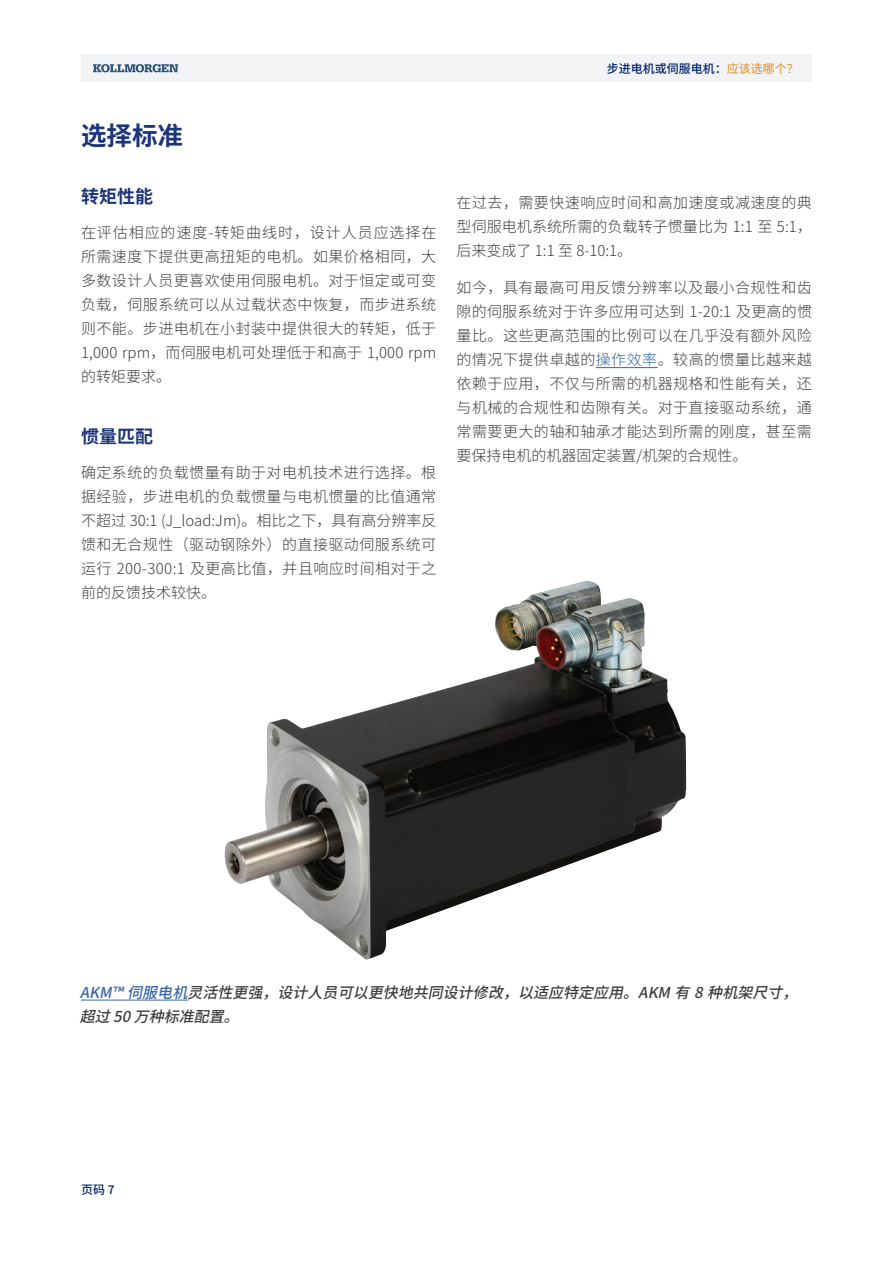
<style>
.page{position:relative;width:893px;height:1263px;background:#fff}
.page>*{position:absolute;margin:0;border:0;box-sizing:border-box;transform-origin:0 0}
.t1{font:700 25.5px "Noto Sans SC";color:#1c3479}
.t2{font:700 18px "Noto Sans SC";color:#1c3479}
.t3{font:300 15px/24px "Noto Sans SC";letter-spacing:.03em;color:#3e3e3f;text-align:justify}
.t4{font:italic 500 15px/24px "Noto Sans SC";color:#3e3e3f}
.t5{font:500 12px "Noto Sans SC";color:#00226b}
.t6{font:4.05px "Nunito";letter-spacing:.28em;color:#30557c}
.s1{font-weight:400;color:#e18c1f}
.s2{color:#3667a4}
</style>
<div class="page">
<div style="left:81px;top:54px;width:731px;height:27px;background:#f2f3f4"></div>
<svg style="left:93px;top:64px;width:85px;height:8px"></svg>
<hr style="left:596px;top:367px;width:62px;height:1px;background:#3667a4">
<img style="left:224px;top:581px;width:462px;height:378px">
<hr style="left:81px;top:1000px;width:107px;height:1px;background:#3667a4">
<p class="t1" style="left:81px;top:121px;width:103px">选择标准</p>
<p class="t2" style="left:81px;top:186px;width:73px">转矩性能</p>
<p class="t3" style="left:81px;top:221px;width:357px">在评估相应的速度-转矩曲线时，设计人员应选择在所需速度下提供更高扭矩的电机。如果价格相同，大多数设计人员更喜欢使用伺服电机。对于恒定或可变负载，伺服系统可以从过载状态中恢复，而步进系统则不能。步进电机在小封装中提供很大的转矩，低于1,000 rpm，而伺服电机可处理低于和高于 1,000 rpm的转矩要求。</p>
<p class="t6" style="left:93px;top:137px;width:86px">ENGINEER THE EXCEPTIONAL</p>
<p class="t2" style="left:81px;top:426px;width:73px">惯量匹配</p>
<p class="t3" style="left:81px;top:461px;width:357px">确定系统的负载惯量有助于对电机技术进行选择。根据经验，步进电机的负载惯量与电机惯量的比值通常不超过 30:1 (J_load:Jm)。相比之下，具有高分辨率反馈和无合规性（驱动钢除外）的直接驱动伺服系统可运行 200-300:1 及更高比值，并且响应时间相对于之前的反馈技术较快。</p>
<p class="t5" style="left:607px;top:61px;width:194px">步进电机或伺服电机：<span class="s1">应该选哪个？</span></p>
<p class="t3" style="left:457px;top:191px;width:357px">在过去，需要快速响应时间和高加速度或减速度的典型伺服电机系统所需的负载转子惯量比为 1:1 至 5:1，后来变成了 1:1 至 8-10:1。</p>
<p class="t3" style="left:457px;top:276px;width:357px">如今，具有最高可用反馈分辨率以及最小合规性和齿隙的伺服系统对于许多应用可达到 1-20:1 及更高的惯量比。这些更高范围的比例可以在几乎没有额外风险的情况下提供卓越的<span class="s2">操作效率</span>。较高的惯量比越来越依赖于应用，不仅与所需的机器规格和性能有关，还与机械的合规性和齿隙有关。对于直接驱动系统，通常需要更大的轴和轴承才能达到所需的刚度，甚至需要保持电机的机器固定装置/机架的合规性。</p>
<p class="t4" style="left:80px;top:981px;width:727px"><span class="s2">AKM™伺服电机</span>灵活性更强，设计人员可以更快地共同设计修改，以适应特定应用。AKM有8种机架尺寸，超过50万种标准配置。</p>
<p class="t5" style="left:81px;top:1182px;width:35px">页码 7</p>
</div>
